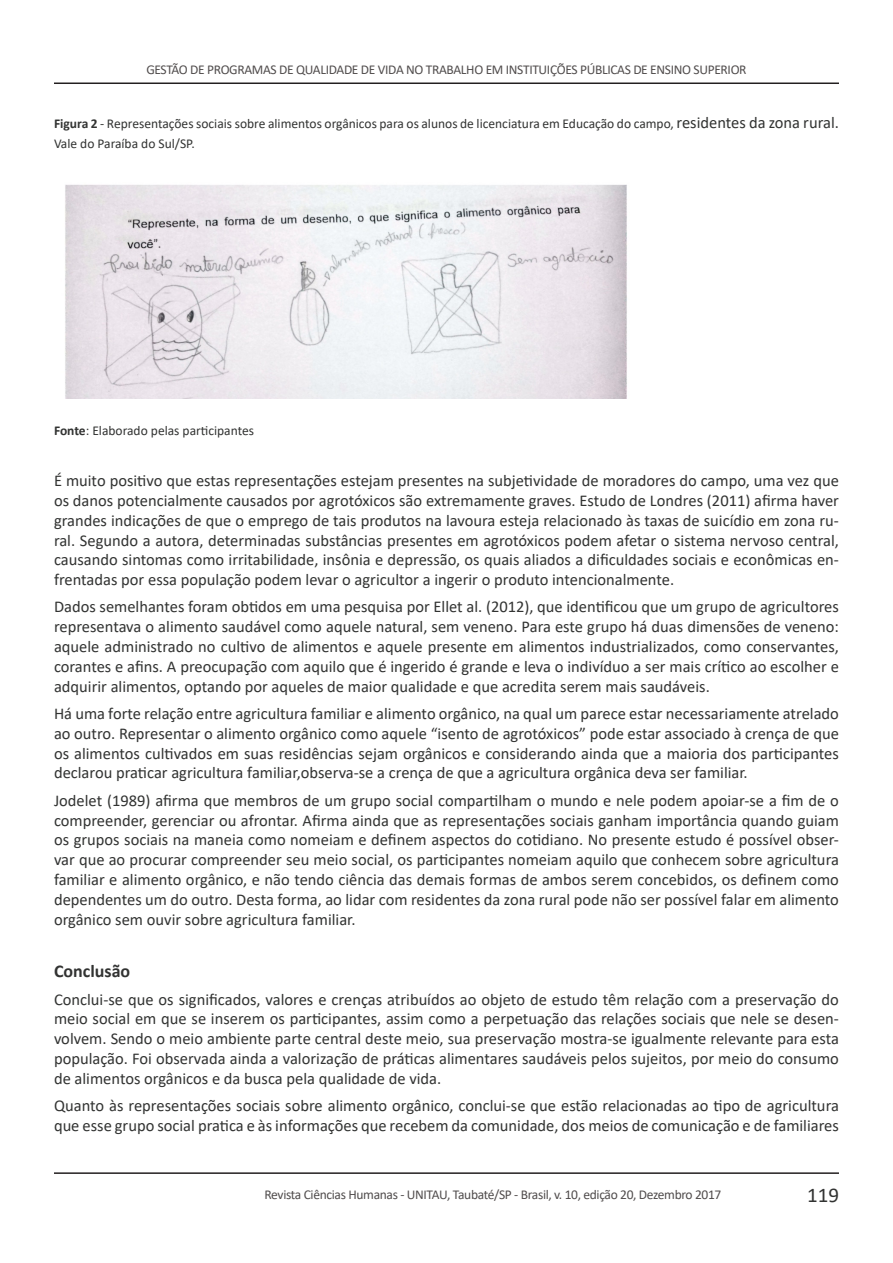
<style>
.page{position:relative;width:893px;height:1263px;background:#fff}
.page>*{position:absolute;margin:0;border:0;box-sizing:border-box;transform-origin:0 0}
.t1{font:21px "Calibri";color:#323332}
.Corpo_Texto_-_Referê{font:700 18px "Calibri";color:#323332}
.Corpo_Texto_-_Referê-2{font:16.5px/19.8px "Calibri";color:#323332;text-align:justify}
.Corpo_Texto_-_Referê-3{font:13.5px/19.8px "Calibri";color:#323332}
.t2{font:13.5px "Calibri";letter-spacing:-.025em;color:#504c4c}
.s1{font-weight:700}
.s2{font-size:16.5px}
</style>
<div class="page">
<hr style="left:54px;top:83px;width:785px;height:1px;background:#231f20">
<hr style="left:54px;top:1172px;width:785px;height:2px;background:#231f20">
<img style="left:65px;top:184px;width:562px;height:214px">
<p class="t2" style="left:146px;top:60px;width:602px">GESTÃO DE PROGRAMAS DE QUALIDADE DE VIDA NO TRABALHO EM INSTITUIÇÕES PÚBLICAS DE ENSINO SUPERIOR</p>
<p class="Corpo_Texto_-_Referê-3" style="left:54px;top:113px;width:786px"><span class="s1">Figura 2</span> - Representações sociais sobre alimentos orgânicos para os alunos de licenciatura em Educação do campo, <span class="s2">residentes da zona rural.<br></span>Vale do Paraíba do Sul/SP.</p>
<p class="Corpo_Texto_-_Referê-3" style="left:54px;top:420px;width:202px"><span class="s1">Fonte</span>: Elaborado pelas participantes</p>
<p class="Corpo_Texto_-_Referê-2" style="left:54px;top:470px;width:786px">É muito positivo que estas representações estejam presentes na subjetividade de moradores do campo, uma vez que os danos potencialmente causados por agrotóxicos são extremamente graves. Estudo de Londres (2011) afirma haver grandes indicações de que o emprego de tais produtos na lavoura esteja relacionado às taxas de suicídio em zona ru&shy;ral. Segundo a autora, determinadas substâncias presentes em agrotóxicos podem afetar o sistema nervoso central, causando sintomas como irritabilidade, insônia e depressão, os quais aliados a dificuldades sociais e econômicas en&shy;frentadas por essa população podem levar o agricultor a ingerir o produto intencionalmente.</p>
<p class="Corpo_Texto_-_Referê-2" style="left:54px;top:597px;width:786px">Dados semelhantes foram obtidos em uma pesquisa por Ellet al. (2012), que identificou que um grupo de agricultores representava o alimento saudável como aquele natural, sem veneno. Para este grupo há duas dimensões de veneno: aquele administrado no cultivo de alimentos e aquele presente em alimentos industrializados, como conservantes, corantes e afins. A preocupação com aquilo que é ingerido é grande e leva o indivíduo a ser mais crítico ao escolher e adquirir alimentos, optando por aqueles de maior qualidade e que acredita serem mais saudáveis.</p>
<p class="Corpo_Texto_-_Referê-2" style="left:54px;top:703px;width:786px">Há uma forte relação entre agricultura familiar e alimento orgânico, na qual um parece estar necessariamente atrelado ao outro. Representar o alimento orgânico como aquele “isento de agrotóxicos” pode estar associado à crença de que os alimentos cultivados em suas residências sejam orgânicos e considerando ainda que a maioria dos participantes declarou praticar agricultura familiar,observa-se a crença de que a agricultura orgânica deva ser familiar.</p>
<p class="Corpo_Texto_-_Referê-2" style="left:54px;top:790px;width:786px">Jodelet (1989) afirma que membros de um grupo social compartilham o mundo e nele podem apoiar-se a fim de o compreender, gerenciar ou afrontar. Afirma ainda que as representações sociais ganham importância quando guiam os grupos sociais na maneia como nomeiam e definem aspectos do cotidiano. No presente estudo é possível obser&shy;var que ao procurar compreender seu meio social, os participantes nomeiam aquilo que conhecem sobre agricultura familiar e alimento orgânico, e não tendo ciência das demais formas de ambos serem concebidos, os definem como dependentes um do outro. Desta forma, ao lidar com residentes da zona rural pode não ser possível falar em alimento orgânico sem ouvir sobre agricultura familiar.</p>
<p class="Corpo_Texto_-_Referê" style="left:54px;top:959px;width:78px">Conclusão</p>
<p class="Corpo_Texto_-_Referê-2" style="left:54px;top:989px;width:786px">Conclui-se que os significados, valores e crenças atribuídos ao objeto de estudo têm relação com a preservação do meio social em que se inserem os participantes, assim como a perpetuação das relações sociais que nele se desen&shy;volvem. Sendo o meio ambiente parte central deste meio, sua preservação mostra-se igualmente relevante para esta população. Foi observada ainda a valorização de práticas alimentares saudáveis pelos sujeitos, por meio do consumo de alimentos orgânicos e da busca pela qualidade de vida.</p>
<p class="Corpo_Texto_-_Referê-2" style="left:54px;top:1095px;width:786px">Quanto às representações sociais sobre alimento orgânico, conclui-se que estão relacionadas ao tipo de agricultura que esse grupo social pratica e às informações que recebem da comunidade, dos meios de comunicação e de familiares</p>
<p class="t2" style="left:265px;top:1185px;width:458px">Revista Ciências Humanas - UNITAU, Taubaté/SP - Brasil, v. 10, edição 20, Dezembro 2017</p>
<p class="t1" style="left:807px;top:1180px;width:33px">119</p>
</div>
